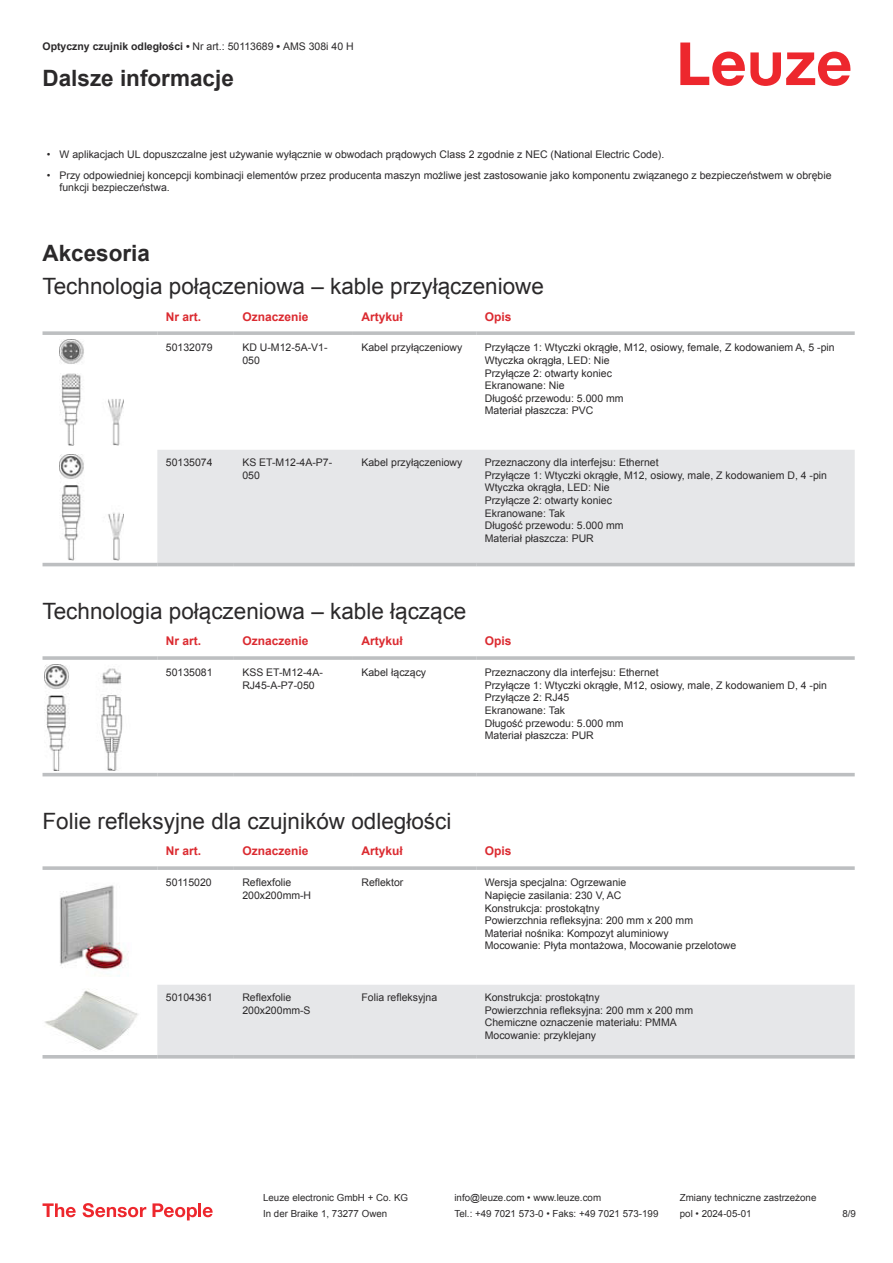
<style>
.page{position:relative;width:893px;height:1263px;background:#fff}
.page>*{position:absolute;margin:0;border:0;box-sizing:border-box;transform-origin:0 0}
.t1{font:22.5px "Arial";color:#2b292a}
.t2{font:700 22.5px "Arial";color:#2b292a}
.t3{font:700 12px "Arial";color:#db2a30}
.t4{font:10.5px/12.6px "Arial";color:#2b292a}
.t5{font:700 10.5px "Arial";color:#2b292a}
.t6{font:9.75px "Arial";color:#2b292a}
.s1{font-weight:400}
</style>
<div class="page">
<svg style="left:680px;top:43px;width:170px;height:43px"></svg>
<svg style="left:43px;top:445px;width:812px;height:122px"></svg>
<div style="left:157px;top:450px;width:698px;height:113px;background:#e6e7e9"></div>
<svg style="left:43px;top:331px;width:114px;height:4px"></svg>
<svg style="left:157px;top:331px;width:77px;height:4px"></svg>
<svg style="left:234px;top:331px;width:119px;height:4px"></svg>
<svg style="left:353px;top:331px;width:123px;height:4px"></svg>
<svg style="left:476px;top:331px;width:379px;height:4px;background:#c3c5c7"></svg>
<hr style="left:43px;top:563px;width:114px;height:3px;background:#bdbfc1">
<hr style="left:157px;top:563px;width:77px;height:3px;background:#bdbfc1">
<hr style="left:234px;top:563px;width:119px;height:3px;background:#bdbfc1">
<hr style="left:353px;top:563px;width:123px;height:3px;background:#bdbfc1">
<hr style="left:476px;top:563px;width:379px;height:3px;background:#bdbfc1">
<img style="left:59px;top:339px;width:65px;height:106px">
<img style="left:59px;top:454px;width:65px;height:106px">
<svg style="left:43px;top:670px;width:812px;height:107px"></svg>
<hr style="left:43px;top:656px;width:114px;height:4px;background:#bdbfc1">
<hr style="left:157px;top:656px;width:77px;height:4px;background:#c7c9ca">
<hr style="left:234px;top:656px;width:119px;height:4px;background:#bdbfc1">
<hr style="left:353px;top:656px;width:123px;height:4px;background:#bdbfc1">
<hr style="left:476px;top:656px;width:379px;height:4px;background:#c7c9ca">
<hr style="left:43px;top:773px;width:114px;height:3px;background:#bdbfc1">
<hr style="left:157px;top:773px;width:77px;height:3px;background:#bdbfc1">
<hr style="left:234px;top:773px;width:119px;height:3px;background:#bdbfc1">
<hr style="left:353px;top:773px;width:123px;height:3px;background:#bdbfc1">
<hr style="left:476px;top:773px;width:379px;height:3px;background:#bdbfc1">
<img style="left:45px;top:664px;width:93px;height:106px">
<svg style="left:43px;top:1058px;width:812px;height:1px"></svg>
<div style="left:157px;top:985px;width:698px;height:70px;background:#e6e7e9"></div>
<svg style="left:43px;top:866px;width:114px;height:4px"></svg>
<svg style="left:157px;top:866px;width:77px;height:4px"></svg>
<svg style="left:234px;top:866px;width:119px;height:4px"></svg>
<svg style="left:353px;top:866px;width:123px;height:4px"></svg>
<svg style="left:476px;top:866px;width:379px;height:4px;background:#c3c5c7"></svg>
<hr style="left:43px;top:1055px;width:114px;height:3px;background:#bdbfc1">
<hr style="left:157px;top:1055px;width:77px;height:3px;background:#bdbfc1">
<hr style="left:234px;top:1055px;width:119px;height:3px;background:#bdbfc1">
<hr style="left:353px;top:1055px;width:123px;height:3px;background:#bdbfc1">
<hr style="left:476px;top:1055px;width:379px;height:3px;background:#bdbfc1">
<img style="left:60px;top:885px;width:69px;height:92px">
<img style="left:45px;top:989px;width:93px;height:61px">
<svg style="left:43px;top:1203px;width:33px;height:14px"></svg>
<svg style="left:83px;top:1203px;width:63px;height:14px"></svg>
<svg style="left:153px;top:1203px;width:44px;height:17px"></svg>
<hr style="left:198px;top:1203px;width:3px;height:14px;background:#ed272d">
<svg style="left:203px;top:1207px;width:10px;height:10px"></svg>
<p class="t5" style="left:43px;top:39px;width:313px">Optyczny czujnik odległości • <span class="s1">Nr art.: 50113689</span> • <span class="s1">AMS 308i 40 H</span></p>
<h1 class="t2" style="left:43px;top:63px;width:193px">Dalsze informacje</h1>
<p class="t4" style="left:47px;top:148px;width:619px">• W aplikacjach UL dopuszczalne jest używanie wyłącznie w obwodach prądowych Class 2 zgodnie z NEC (National Electric Code).</p>
<p class="t4" style="left:60px;top:169px;width:774px;text-indent:-13px">• Przy odpowiedniej koncepcji kombinacji elementów przez producenta maszyn możliwe jest zastosowanie jako komponentu związanego z bezpieczeństwem w obrębie funkcji bezpieczeństwa.</p>
<h1 class="t2" style="left:43px;top:244px;width:109px">Akcesoria</h1>
<h1 class="t1" style="left:43px;top:271px;width:503px">Technologia połączeniowa – kable przyłączeniowe</h1>
<p class="t3" style="left:166px;top:308px;width:37px">Nr art.</p>
<p class="t3" style="left:242px;top:312px;width:68px">Oznaczenie</p>
<p class="t3" style="left:361px;top:308px;width:43px">Artykuł</p>
<p class="t3" style="left:485px;top:312px;width:28px">Opis</p>
<p class="t4" style="left:166px;top:342px;width:48px">50132079</p>
<p class="t4" style="left:242px;top:342px;width:87px">KD U-M12-5A-V1-<br>050</p>
<p class="t4" style="left:361px;top:341px;width:102px">Kabel przyłączeniowy</p>
<p class="t4" style="left:485px;top:341px;width:351px">Przyłącze 1: Wtyczki okrągłe, M12, osiowy, female, Z kodowaniem A, 5 -pin<br>Wtyczka okrągła, LED: Nie<br>Przyłącze 2: otwarty koniec<br>Ekranowane: Nie<br>Długość przewodu: 5.000 mm<br>Materiał płaszcza: PVC</p>
<p class="t4" style="left:166px;top:457px;width:48px">50135074</p>
<p class="t4" style="left:242px;top:457px;width:91px">KS ET-M12-4A-P7-<br>050</p>
<p class="t4" style="left:361px;top:456px;width:102px">Kabel przyłączeniowy</p>
<p class="t4" style="left:485px;top:456px;width:344px">Przeznaczony dla interfejsu: Ethernet<br>Przyłącze 1: Wtyczki okrągłe, M12, osiowy, male, Z kodowaniem D, 4 -pin Wtyczka okrągła, LED: Nie<br>Przyłącze 2: otwarty koniec<br>Ekranowane: Tak<br>Długość przewodu: 5.000 mm<br>Materiał płaszcza: PUR</p>
<h1 class="t1" style="left:43px;top:596px;width:425px">Technologia połączeniowa – kable łączące</h1>
<p class="t3" style="left:166px;top:633px;width:37px">Nr art.</p>
<p class="t3" style="left:242px;top:637px;width:68px">Oznaczenie</p>
<p class="t3" style="left:361px;top:633px;width:43px">Artykuł</p>
<p class="t3" style="left:485px;top:637px;width:28px">Opis</p>
<p class="t4" style="left:166px;top:667px;width:48px">50135081</p>
<p class="t4" style="left:242px;top:667px;width:82px">KSS ET-M12-4A-<br>RJ45-A-P7-050</p>
<p class="t4" style="left:361px;top:666px;width:66px">Kabel łączący</p>
<p class="t4" style="left:485px;top:666px;width:344px">Przeznaczony dla interfejsu: Ethernet<br>Przyłącze 1: Wtyczki okrągłe, M12, osiowy, male, Z kodowaniem D, 4 -pin<br>Przyłącze 2: RJ45<br>Ekranowane: Tak<br>Długość przewodu: 5.000 mm<br>Materiał płaszcza: PUR</p>
<h1 class="t1" style="left:43px;top:806px;width:410px">Folie refleksyjne dla czujników odległości</h1>
<p class="t3" style="left:166px;top:843px;width:37px">Nr art.</p>
<p class="t3" style="left:242px;top:847px;width:68px">Oznaczenie</p>
<p class="t3" style="left:361px;top:843px;width:43px">Artykuł</p>
<p class="t3" style="left:485px;top:847px;width:28px">Opis</p>
<p class="t4" style="left:166px;top:877px;width:47px">50115020</p>
<p class="t4" style="left:242px;top:876px;width:70px">Reflexfolie<br>200x200mm-H</p>
<p class="t4" style="left:361px;top:876px;width:44px">Reflektor</p>
<p class="t4" style="left:485px;top:876px;width:253px">Wersja specjalna: Ogrzewanie<br>Napięcie zasilania: 230 V, AC<br>Konstrukcja: prostokątny<br>Powierzchnia refleksyjna: 200 mm x 200 mm<br>Materiał nośnika: Kompozyt aluminiowy<br>Mocowanie: Płyta montażowa, Mocowanie przelotowe</p>
<p class="t4" style="left:166px;top:992px;width:48px">50104361</p>
<p class="t4" style="left:242px;top:991px;width:70px">Reflexfolie<br>200x200mm-S</p>
<p class="t4" style="left:361px;top:991px;width:77px">Folia refleksyjna</p>
<p class="t4" style="left:485px;top:991px;width:210px">Konstrukcja: prostokątny<br>Powierzchnia refleksyjna: 200 mm x 200 mm Chemiczne oznaczenie materiału: PMMA Mocowanie: przyklejany</p>
<p class="t6" style="left:263px;top:1191px;width:146px">Leuze electronic GmbH + Co. KG</p>
<p class="t6" style="left:454px;top:1191px;width:148px">info@leuze.com • www.leuze.com</p>
<p class="t6" style="left:680px;top:1191px;width:138px">Zmiany techniczne zastrzeżone</p>
<p class="t6" style="left:263px;top:1210px;width:126px">In der Braike 1, 73277 Owen</p>
<p class="t6" style="left:454px;top:1207px;width:205px">Tel.: +49 7021 573-0 • Faks: +49 7021 573-199</p>
<p class="t6" style="left:680px;top:1207px;width:73px">pol • 2024-05-01</p>
<p class="t6" style="left:842px;top:1210px;width:15px">8 /9</p>
</div>
